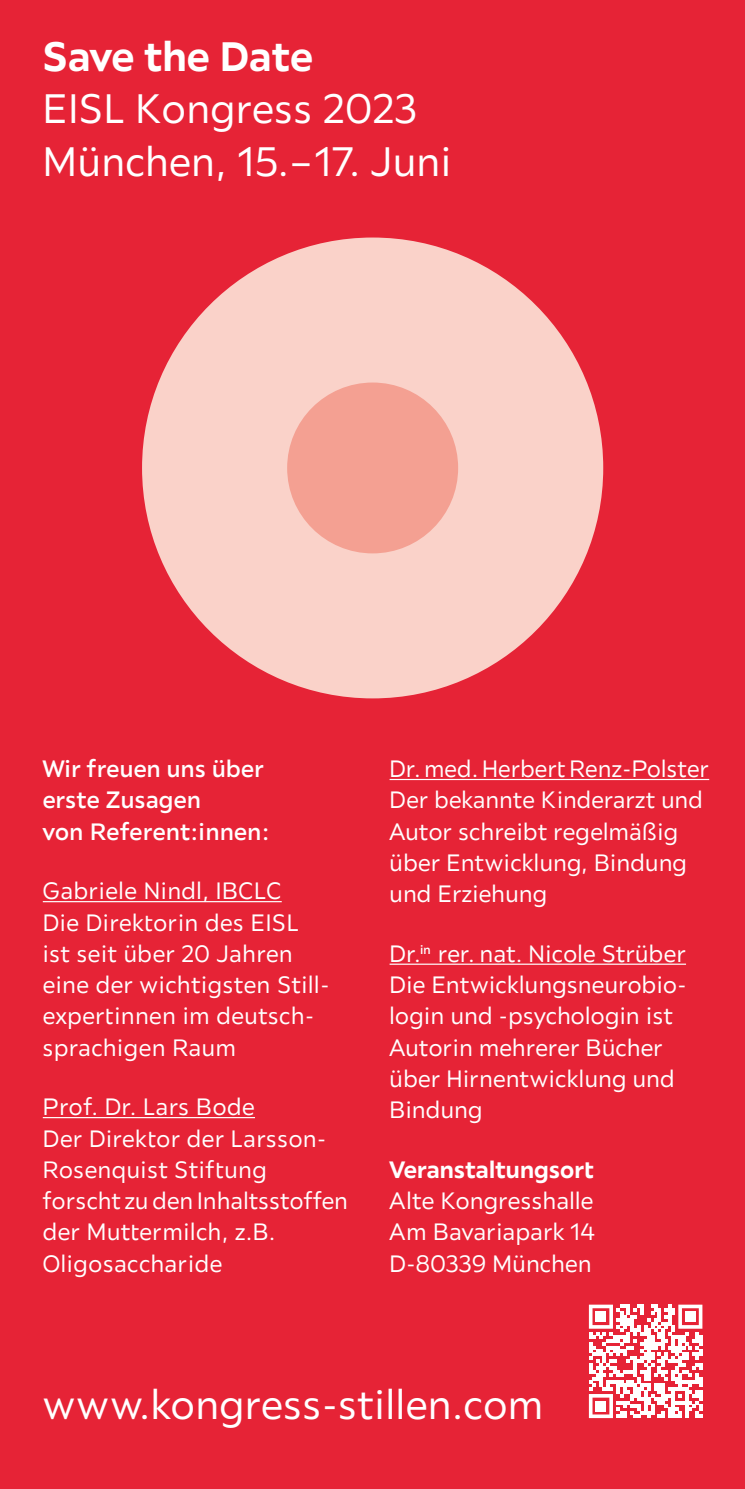
<style>
.page{position:relative;width:745px;height:1489px;background:#fff}
.page>*{position:absolute;margin:0;border:0;box-sizing:border-box;transform-origin:0 0}
.t1{font:41.25px/52.5px "XXX Lutz Sans";letter-spacing:.02em;color:#fff}
.t2{font:700 41.25px "XXX Lutz Sans";letter-spacing:.01em;color:#fff}
.t3{font:23.75px/31.2px "XXX Lutz Sans";letter-spacing:.02em;color:#fff}
.t4{font:500 23.75px/31.2px "XXX Lutz Sans";letter-spacing:.015em;color:#fff}
.t5{font:700 23.75px "XXX Lutz Sans";letter-spacing:.01em;color:#fff}
.t6{font:500 12.5px "XXX Lutz Sans";color:#fff}
</style>
<div class="page">
<div style="left:0;top:0;width:744px;height:1488px;background:#e62336"></div>
<div style="left:142px;top:237px;width:461px;height:461px;background:#fad2c9;border-radius:50%"></div>
<div style="left:287px;top:382px;width:171px;height:171px;background:#f4a092;border-radius:50%"></div>
<hr style="left:43px;top:901px;width:238px;height:1px;background:#fff">
<hr style="left:43px;top:1116px;width:212px;height:2px;background:#fff">
<hr style="left:389px;top:778px;width:319px;height:2px;background:#fff">
<hr style="left:389px;top:963px;width:296px;height:1px;background:#fff">
<svg style="left:588px;top:1304px;width:114px;height:113px"></svg>
<div style="left:595px;top:1311px;width:10px;height:10px;background:#fff"></div>
<div style="left:684px;top:1311px;width:11px;height:10px;background:#fff"></div>
<div style="left:595px;top:1400px;width:10px;height:10px;background:#fff"></div>
<h1 class="t2" style="left:43px;top:30px;width:271px">Save the Date</h1>
<h1 class="t1" style="left:43px;top:82px;width:409px">EISL Kongress 2023<br>München, 15.–17. Juni</h1>
<p class="t4" style="left:43px;top:753px;width:228px">Wir freuen uns über erste Zusagen<br>von Referent:innen:</p>
<p class="t3" style="left:43px;top:875px;width:288px">Gabriele Nindl, IBCLC<br>Die Direktorin des EISL ist seit über 20 Jahren eine der wichtigsten Still&shy;expertinnen im deutsch&shy;sprachigen Raum</p>
<p class="t3" style="left:43px;top:1091px;width:306px">Prof. Dr. Lars Bode<br>Der Direktor der Larsson-<br>Rosenquist Stiftung forscht zu den Inhaltsstoffen der Muttermilch, z.B.<br>Oligosaccharide</p>
<p class="t3" style="left:389px;top:753px;width:320px">Dr. med. Herbert Renz-Polster<br>Der bekannte Kinderarzt und<br>Autor schreibt regelmäßig über Entwicklung, Bindung und Erziehung</p>
<p class="t3" style="left:389px;top:937px;width:298px">Dr. rer. nat. Nicole Strüber<br>Die Entwicklungsneurobio&shy;login und -psychologin ist<br>Autorin mehrerer Bücher über Hirnentwicklung und<br>Bindung</p>
<p class="t5" style="left:389px;top:1154px;width:205px">Veranstaltungsort</p>
<p class="t3" style="left:389px;top:1184px;width:206px;text-align:justify">Alte Kongresshalle Am Bavariapark 14<br>D-80339 München</p>
<p class="t6" style="left:420px;top:941px;width:12px">in</p>
<h1 class="t1" style="left:43px;top:1377px;width:500px">www.kongress-stillen.com</h1>
</div>
